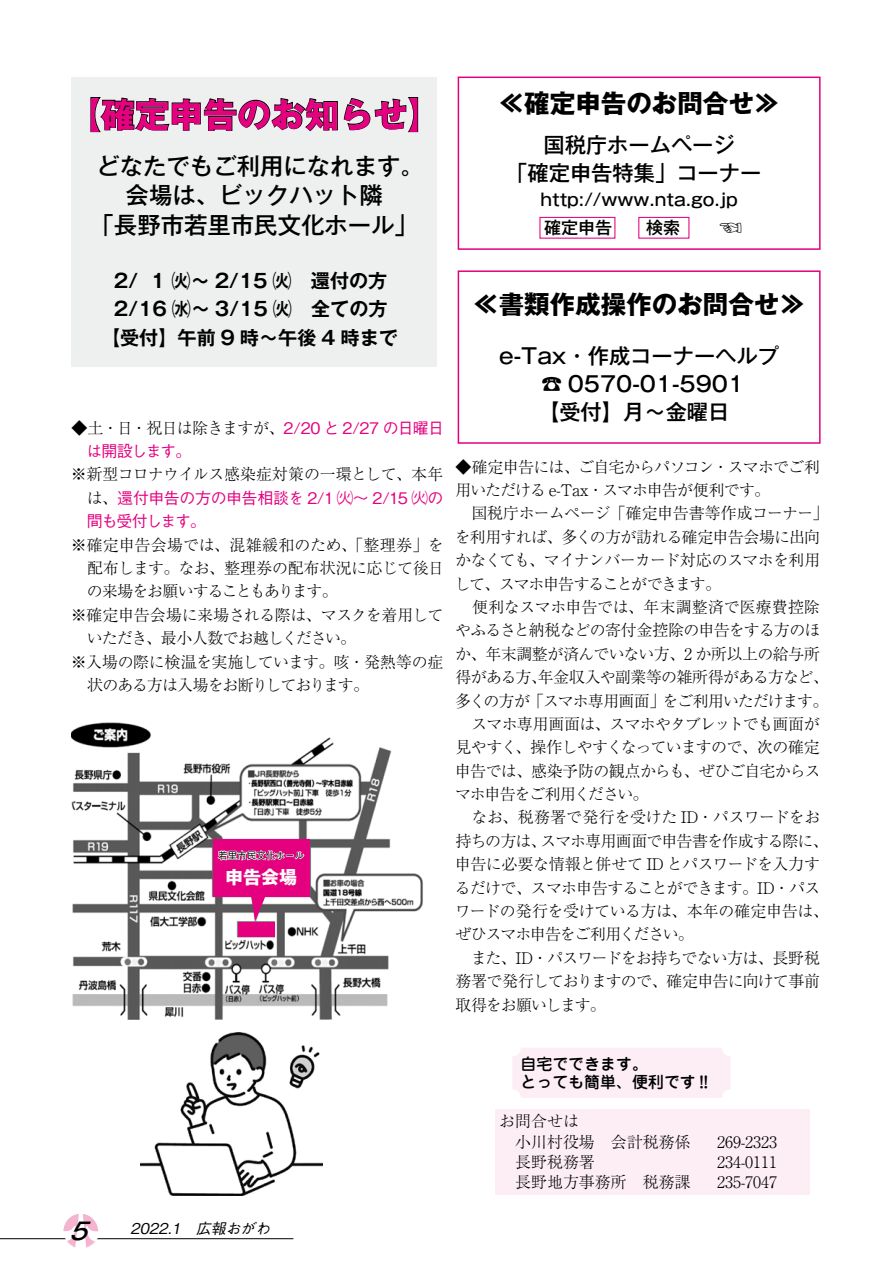
<style>
.page{position:relative;width:893px;height:1263px;background:#fff}
.page>*{position:absolute;margin:0;border:0;box-sizing:border-box;transform-origin:0 0}
.t1{font:700 34.05px "Gothic MB101 Pro";color:#e4007f}
.t2{font:700 25.5px "Gothic MB101 Pro";color:#000}
.t3{font:300 24.45px "Ryumin Pro";color:#000}
.t4{font:500 23.4px/29.7px "Gothic MB101 Pro";color:#000;text-align:center}
.t5{font:italic 500 23.4px "Gothic MB101 Pr 5";color:#000}
.t6{font:500 21.3px/28.2px "Gothic MB101 Pro";color:#000;text-align:center}
.t7{font:700 19.2px "Gothic MB101 Pro De";color:#000}
.t8{font:700 18px "Gothic MB101 Pro";color:#fff}
.t9{font:500 16.95px "Gothic MB101 Pro";color:#000}
.t10{font:300 15.9px/23.4px "Ryumin Pro";letter-spacing:-.04em;color:#000}
.t11{font:300 15.9px "Ryumin Pro";letter-spacing:-.02em;color:#000}
.t12{font:500 15.9px/23.4px "Gothic BBB Pro";letter-spacing:-.045em;color:#e4007f}
.t13{font:300 15.9px "Ryumin Pro";letter-spacing:-.065em;color:#000}
.t14{font:300 15.9px "Ryumin Pro";letter-spacing:-.07em;color:#000}
.t15{font:300 15.9px "Ryumin Pro";letter-spacing:.01em;color:#000}
.t16{font:300 15.9px "Ryumin Pro";color:#000}
.t17{font:500 15.9px/18px "Jun 34 Pro";color:#000}
.t18{font:300 15.9px "Ryumin Pro";letter-spacing:-.06em;color:#000}
.t19{font:italic 500 14.85px "Gothic BBB Pro";color:#000}
.t20{font:500 9.6px "Gothic BBB Pro";color:#000}
.s1{font-family:"Gothic BBB Pro";font-weight:500;color:#e4007f}
.s2{font-family:"Ryumin Pro";font-weight:300;color:#000}
</style>
<div class="page">
<div style="left:512px;top:1048px;width:218px;height:50px;background:#fdeef5;border-radius:9px"></div>
<div style="left:71px;top:77px;width:366px;height:290px;background:#eeefef"></div>
<svg style="left:90px;top:97px;width:329px;height:36px"></svg>
<div style="left:458px;top:77px;width:363px;height:173px;border:2px solid #e4007f"></div>
<div style="left:458px;top:270px;width:363px;height:174px;border:2px solid #e4007f"></div>
<div style="left:495px;top:1109px;width:315px;height:85px;background:#fdeef5"></div>
<img style="left:140px;top:1032px;width:182px;height:164px">
<img style="left:71px;top:722px;width:352px;height:297px">
<div style="left:213px;top:840px;width:96px;height:57px;background:#e4007f"></div>
<svg style="left:217px;top:850px;width:88px;height:11px"></svg>
<div style="left:238px;top:922px;width:37px;height:15px;background:#e4007f"></div>
<svg style="left:251px;top:897px;width:14px;height:24px"></svg>
<div style="left:539px;top:217px;width:76px;height:22px;border:1px solid #e4007f"></div>
<div style="left:638px;top:217px;width:51px;height:22px;border:1px solid #e4007f"></div>
<hr style="left:0;top:1238px;width:293px;height:1px;background:#000">
<svg style="left:63px;top:1214px;width:35px;height:33px"></svg>
<h1 class="t1" style="left:67px;top:86px;width:376px">【確定申告のお知らせ【</h1>
<h3 class="t4" style="left:91px;top:148px;width:335px">どなたでもご利用になれます。会場は、ビックハット隣<br>「長野市若里市民文化ホール「</h3>
<p class="t7" style="left:151px;top:265px;width:238px">1 ㈫～ 2/15 ㈫　還付の方</p>
<p class="t7" style="left:114px;top:265px;width:26px">2/</p>
<p class="t7" style="left:114px;top:293px;width:275px">2/16 ㈬～ 3/15 ㈫　全ての方</p>
<p class="t7" style="left:101px;top:321px;width:298px">【受付】午前 9 時～午後 4 時まで</p>
<p class="t10" style="left:71px;top:415px;width:374px">◆土・日・祝日は除きますが、<span class="s1">2/20 と 2/27 の日曜日</span></p>
<p class="t12" style="left:87px;top:437px;width:106px">は開設します。</p>
<p class="t10" style="left:71px;top:461px;width:374px">※新型コロナウイルス感染症対策の一環として、本年</p>
<p class="t12" style="left:87px;top:484px;width:358px"><span class="s2">は、</span>還付申告の方の申告相談を 2/1 ㈫～ 2/15 ㈫の間も受付します。</p>
<p class="t15" style="left:71px;top:532px;width:375px">※確定申告会場では、混雑緩和のため、「整理券」を</p>
<p class="t11" style="left:87px;top:555px;width:358px">配布します。なお、整理券の配布状況に応じて後日</p>
<p class="t14" style="left:87px;top:579px;width:252px">の来場をお願いすることもあります。</p>
<p class="t11" style="left:71px;top:602px;width:374px">※確定申告会場に来場される際は、マスクを着用して</p>
<p class="t13" style="left:87px;top:626px;width:271px">いただき、最小人数でお越しください。</p>
<p class="t10" style="left:71px;top:649px;width:374px">※入場の際に検温を実施しています。咳・発熱等の症</p>
<p class="t13" style="left:87px;top:672px;width:283px">状のある方は入場をお断りしております。</p>
<p class="t20" style="left:218px;top:848px;width:88px">若里市民文化ホール</p>
<p class="t8" style="left:225px;top:862px;width:74px">申告会場</p>
<h2 class="t2" style="left:499px;top:82px;width:282px">≪確定申告のお問合せ≪</h2>
<h3 class="t6" style="left:506px;top:128px;width:257px">国税庁ホームページ<br>「確定申告特集」コーナー</h3>
<p class="t9" style="left:541px;top:185px;width:199px">http://www.nta.go.jp</p>
<h3 class="t3" style="left:719px;top:208px;width:26px">☜</h3>
<h2 class="t2" style="left:473px;top:283px;width:333px">≪書類作成操作のお問合せ≪</h2>
<h3 class="t6" style="left:499px;top:339px;width:281px">e-Tax・作成コーナーヘルプ☎ 0570-01-5901</h3>
<h3 class="t6" style="left:538px;top:395px;width:193px">【受付】月〜金曜日</h3>
<p class="t10" style="left:454px;top:454px;width:376px">◆確定申告には、ご自宅からパソコン・スマホでご利用いただける -e Tax・スマホ申告が便利です。<br>　国税庁ホームページ「確定申告書等作成コーナー「を利用すれば、多くの方が訪れる確定申告会場に出向かなくても、マイナンバーカード対応のスマホを利用して、スマホ申告することができます。<br>　便利なスマホ申告では、年末調整済で医療費控除やふるさと納税などの寄付金控除の申告をする方のほか、年末調整が済んでいない方、2 か所以上の給与所得がある方年金収入や副業等の雑所得がある方など、</p>
<p class="t10" style="left:531px;top:664px;width:17px">、</p>
<p class="t10" style="left:455px;top:688px;width:211px">多くの方が「スマホ専用画面」</p>
<p class="t10" style="left:456px;top:711px;width:366px">　スマホ専用画面は、スマホやタブレットでも画面が</p>
<p class="t10" style="left:455px;top:734px;width:366px">見やすく、操作しやすくなっていますので、次の確定</p>
<p class="t10" style="left:455px;top:758px;width:367px">申告では、感染予防の観点からも、ぜひご自宅からス</p>
<p class="t14" style="left:455px;top:782px;width:195px">マホ申告をご利用ください。</p>
<p class="t11" style="left:456px;top:805px;width:366px">　なお、税務署で発行を受けた ID・パスワードをお</p>
<p class="t10" style="left:541px;top:828px;width:289px">スマホ専用画面で申告書を作成する際に、</p>
<p class="t18" style="left:663px;top:688px;width:167px">をご利用いただけます。</p>
<p class="t10" style="left:455px;top:828px;width:375px">持ちの方は、<br>申告に必要な情報と併せて ID とパスワードを入力するだけで、スマホ申告することができます。ID・パスワードの発行を受けている方は、本年の確定申告は、ぜひスマホ申告をご利用ください。<br>　また、ID・パスワードをお持ちでない方は、長野税務署で発行しておりますので、確定申告に向けて事前取得をお願いします。</p>
<h3 class="t5" style="left:69px;top:1211px;width:32px">5</h3>
<p class="t19" style="left:130px;top:1217px;width:56px">2022.1</p>
<p class="t19" style="left:196px;top:1217px;width:79px">広報おがわ</p>
<p class="t17" style="left:520px;top:1053px;width:193px">自宅でできます。<br>とっても簡単、便利です!!</p>
<p class="t10" style="left:499px;top:1108px;width:81px">お問合せは</p>
<p class="t16" style="left:499px;top:1129px;width:193px">　小川村役場　会計税務係</p>
<p class="t10" style="left:717px;top:1129px;width:61px">269-2323</p>
<p class="t10" style="left:499px;top:1149px;width:97px">　長野税務署</p>
<p class="t10" style="left:717px;top:1149px;width:61px">234-0111</p>
<p class="t16" style="left:499px;top:1169px;width:193px">　長野地方事務所　税務課</p>
<p class="t10" style="left:717px;top:1169px;width:61px">235-7047</p>
</div>
